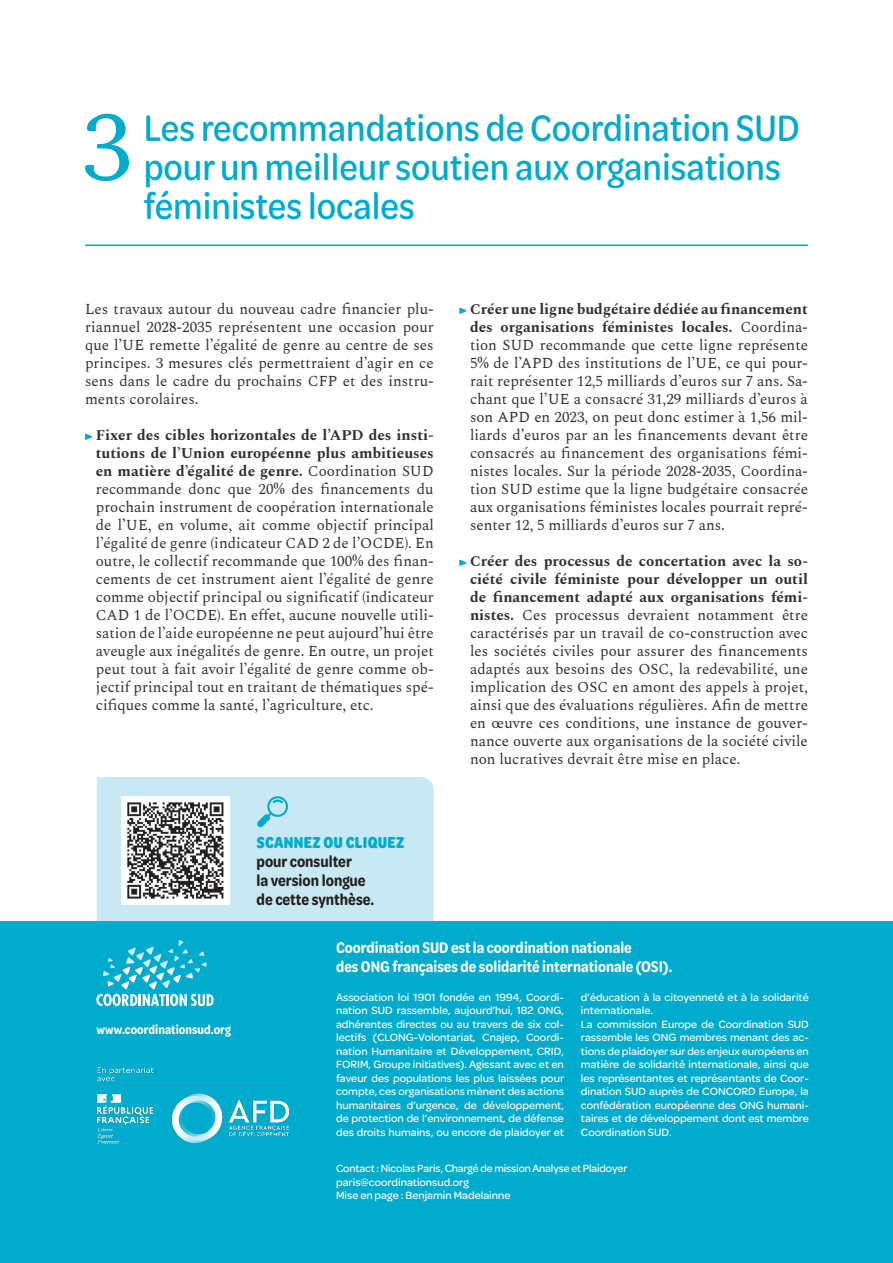
<style>
.page{position:relative;width:893px;height:1263px;background:#fff}
.page>*{position:absolute;margin:0;border:0;box-sizing:border-box;transform-origin:0 0}
.t1{font:99px "Spectral";color:#00abcd}
.t2{font:500 39.45px/39.5px "Omnes Cond";color:#00abcd}
.t3{font:600 16.95px/18.9px "Omnes Cond";color:#231f20}
.t4{font:600 16.5px/18.5px "Omnes Cond";color:#fff}
.Texte_courant{font:15px/18px "Spectral";color:#312f30;text-align:justify}
.INTER_o{font:600 13.5px "Omnes Cond";color:#fff}
.t5{font:500 11.25px/13.5px "Omnes";color:#fff;text-align:justify}
.s1{font-weight:700}
.s2{font-weight:700;color:#00abcd}
</style>
<div class="page">
<div style="left:97px;top:777px;width:337px;height:145px;background:#c8e9f3"></div>
<div style="left:0;top:922px;width:893px;height:341px;background:#00abcd"></div>
<svg style="left:96px;top:940px;width:118px;height:66px"></svg>
<svg style="left:85px;top:434px;width:7px;height:6px"></svg>
<svg style="left:459px;top:308px;width:7px;height:6px"></svg>
<svg style="left:459px;top:560px;width:7px;height:6px"></svg>
<hr style="left:85px;top:244px;width:723px;height:2px;background:#00abcd">
<img style="left:122px;top:796px;width:108px;height:109px">
<svg style="left:257px;top:796px;width:31px;height:31px"></svg>
<img style="left:96px;top:1066px;width:194px;height:78px">
<p class="t1" style="left:82px;top:75px;width:51px">3</p>
<p class="t2" style="left:144px;top:106px;width:658px">Les recommandations de Coordination SUD pour un meilleur soutien aux organisations féministes locales</p>
<p class="Texte_courant" style="left:85px;top:299px;width:350px">Les travaux autour du nouveau cadre financier plu&shy;riannuel 2028-2035 représentent une occasion pour que l’UE remette l’égalité de genre au centre de ses principes. 3 mesures clés permettraient d’agir en ce sens dans le cadre du prochains CFP et des instru&shy;ments corolaires.</p>
<p class="Texte_courant" style="left:96px;top:425px;width:339px"><span class="s1">Fixer des cibles horizontales de l’APD des insti&shy;tutions de l’Union européenne plus ambitieuses en matière d’égalité de genre.</span> Coordination SUD recommande donc que 20% des financements du prochain instrument de coopération internationale de l’UE, en volume, ait comme objectif principal l’égalité de genre (indicateur CAD 2 de l’OCDE). En outre, le collectif recommande que 100% des finan&shy;cements de cet instrument aient l’égalité de genre comme objectif principal ou significatif (indicateur CAD 1 de l’OCDE). En effet, aucune nouvelle utili&shy;sation de l’aide européenne ne peut aujourd’hui être aveugle aux inégalités de genre. En outre, un projet peut tout à fait avoir l’égalité de genre comme ob&shy;jectif principal tout en traitant de thématiques spé&shy;cifiques comme la santé, l’agriculture, etc.</p>
<p class="t3" style="left:257px;top:832px;width:149px"><span class="s2">SCANNEZ OU CLIQUEZ </span>pour consulter<br>la version longue<br>de cette synthèse.</p>
<p class="Texte_courant" style="left:470px;top:299px;width:339px"><span class="s1">Créer une ligne budgétaire dédiée au financement des organisations féministes locales.</span> Coordina&shy;tion SUD recommande que cette ligne représente 5% de l’APD des institutions de l’UE, ce qui pour&shy;rait représenter 12,5 milliards d’euros sur 7 ans. Sa&shy;chant que l’UE a consacré 31,29 milliards d’euros à son APD en 2023, on peut donc estimer à 1,56 mil&shy;liards d’euros par an les financements devant être consacrés au financement des organisations fémi&shy;nistes locales. Sur la période 2028-2035, Coordina&shy;tion SUD estime que la ligne budgétaire consacrée aux organisations féministes locales pourrait repré&shy;senter 12, 5 milliards d’euros sur 7 ans.</p>
<p class="Texte_courant" style="left:470px;top:551px;width:339px"><span class="s1">Créer des processus de concertation avec la so&shy;ciété civile féministe pour développer un outil de financement adapté aux organisations fémi&shy;nistes.</span> Ces processus devraient notamment être caractérisés par un travail de co-construction avec les sociétés civiles pour assurer des financements adaptés aux besoins des OSC, la redevabilité, une implication des OSC en amont des appels à projet, ainsi que des évaluations régulières. Afin de mettre en œuvre ces conditions, une instance de gouver&shy;nance ouverte aux organisations de la société civile non lucratives devrait être mise en place.</p>
<p class="INTER_o" style="left:97px;top:1020px;width:136px">www.coordinationsud.org</p>
<p class="t4" style="left:336px;top:938px;width:338px">Coordination SUD est la coordination nationale<br>des ONG françaises de solidarité internationale (OSI).</p>
<p class="t5" style="left:336px;top:990px;width:230px">Association loi 1901 fondée en 1994, Coordi&shy;nation SUD rassemble, aujourd’hui, 182 ONG, adhérentes directes ou au travers de six col&shy;lectifs (CLONG-Volontariat, Cnajep, Coordi&shy;nation Humanitaire et Développement, CRID, FORIM, Groupe initiatives). Agissant avec et en faveur des populations les plus laissées pour compte, ces organisations mènent des actions humanitaires d’urgence, de développement, de protection de l’environnement, de défense des droits humains, ou encore de plaidoyer et</p>
<p class="t5" style="left:581px;top:990px;width:229px">d’éducation à la citoyenneté et à la solidarité internationale.</p>
<p class="t5" style="left:581px;top:1017px;width:229px">La commission Europe de Coordination SUD rassemble les ONG membres menant des ac&shy;tions de plaidoyer sur des enjeux européens en matière de solidarité internationale, ainsi que les représentantes et représentants de Coor&shy;dination SUD auprès de CONCORD Europe, la confédération européenne des ONG humani&shy;taires et de développement dont est membre Coordination SUD.</p>
<p class="t5" style="left:336px;top:1161px;width:293px">Contact : Nicolas Paris, Chargé de mission Analyse et Plaidoyer paris@coordinationsud.org</p>
<p class="t5" style="left:336px;top:1188px;width:176px">Mise en page : Benjamin Madelainne</p>
</div>
